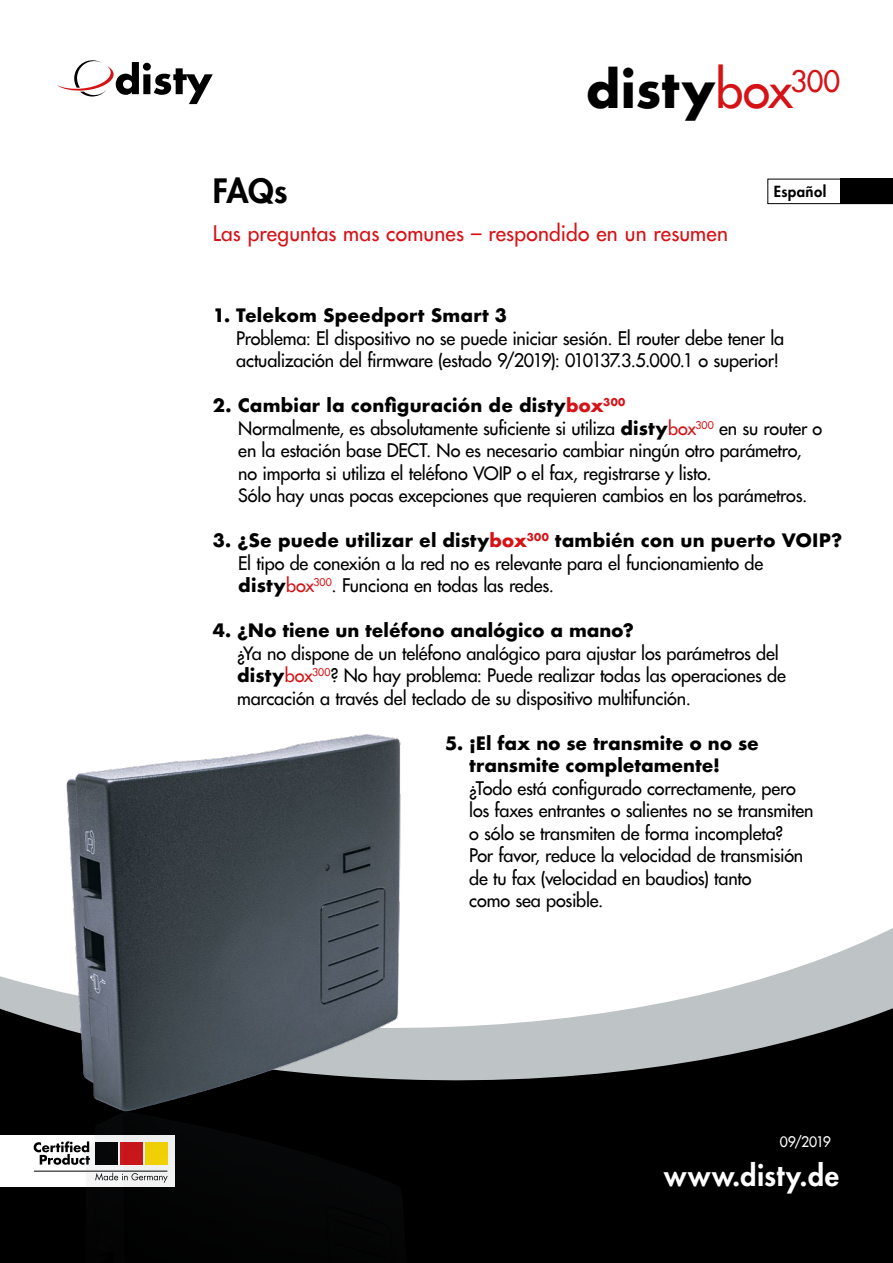
<style>
.page{position:relative;width:893px;height:1263px;background:#fff}
.page>*{position:absolute;margin:0;border:0;box-sizing:border-box;transform-origin:0 0}
.t1{font:700 49.8px "Futura";letter-spacing:.005em;color:#000}
.t2{font:800 32.85px "Futura";color:#000}
.t3{font:800 28.5px "Futura";letter-spacing:.025em;color:#fff}
.t4{font:21px "Futura";letter-spacing:.01em;color:#d51317}
.t5{font:18px/22.5px "Futura";letter-spacing:-.01em;color:#000}
.t6{font:700 18px/22.5px "Futura";color:#000}
.t7{font:800 15px "Futura";letter-spacing:.025em;color:#000}
.t8{font:14.1px "Futura";letter-spacing:-.045em;color:#fff}
.s1{font-weight:400;color:#d51317}
.s2{font-weight:700}
.s3{font-weight:700;color:#d51317}
.s4{color:#d51317}
</style>
<div class="page">
<div style="left:459px;top:1093px;width:434px;height:170px;background:#000"></div>
<svg style="left:0;top:928px;width:893px;height:165px"></svg>
<svg style="left:57px;top:60px;width:156px;height:44px"></svg>
<img style="left:56px;top:734px;width:387px;height:342px">
<img style="left:0;top:1076px;width:459px;height:187px">
<svg style="left:767px;top:179px;width:74px;height:25px"></svg>
<div style="left:841px;top:179px;width:52px;height:25px;background:#000"></div>
<h1 class="t1" style="left:586px;top:54px;width:256px">disty<span class="s1">box</span><sup>300</sup></h1>
<h2 class="t2" style="left:213px;top:175px;width:76px">FAQs</h2>
<p class="t4" style="left:213px;top:223px;width:517px">Las preguntas mas comunes – respondido en un resumen</p>
<p class="t7" style="left:774px;top:184px;width:54px">Español</p>
<p class="t6" style="left:213px;top:304px;width:296px">1. Telekom Speedport Smart 3</p>
<p class="t5" style="left:236px;top:328px;width:549px">Problema: El dispositivo no se puede iniciar sesión. El router debe tener la actualización del firmware (estado 9/2019): 010137.3.5.000.1 o superior!</p>
<p class="t5" style="left:238px;top:395px;width:586px;text-indent:-26px"><span class="s2">2. Cambiar la configuración de disty</span><span class="s3">box</span><sup>300<br></sup>Normalmente, es absolutamente suficiente si utiliza <span class="s2">disty</span><span class="s4">box</span><sup>300</sup> en su router o en la estación base DECT. No es necesario cambiar ningún otro parámetro, no importa si utiliza el teléfono VOIP o el fax, registrarse y listo.<br>Sólo hay unas pocas excepciones que requieren cambios en los parámetros.</p>
<p class="t5" style="left:238px;top:530px;width:606px;text-indent:-26px"><span class="s2">3. ¿Se puede utilizar el disty</span><span class="s3">box</span><sup>300</sup> <span class="s2">también con un puerto VOIP?<br></span>El tipo de conexión a la red no es relevante para el funcionamiento de <span class="s2">disty</span><span class="s4">box</span><sup>300</sup>. Funciona en todas las redes.</p>
<p class="t6" style="left:213px;top:619px;width:423px">4. ¿No tiene un teléfono analógico a mano?</p>
<p class="t5" style="left:237px;top:643px;width:550px">¿Ya no dispone de un teléfono analógico para ajustar los parámetros del <span class="s2">disty</span><span class="s4">box</span><sup>300</sup>? No hay problema: Puede realizar todas las operaciones de marcación a través del teclado de su dispositivo multifunción.</p>
<p class="t6" style="left:469px;top:732px;width:291px;text-indent:-24px">5. ¡El fax no se transmite o no se transmite completamente!</p>
<p class="t5" style="left:469px;top:778px;width:346px">¿Todo está configurado correctamente, pero los faxes entrantes o salientes no se transmiten o sólo se transmiten de forma incompleta?<br>Por favor, reduce la velocidad de transmisión de tu fax (velocidad en baudios) tanto<br>como sea posible.</p>
<p class="t8" style="left:780px;top:1135px;width:53px">09/2019</p>
<h3 class="t3" style="left:664px;top:1162px;width:176px">www.disty.de</h3>
</div>
